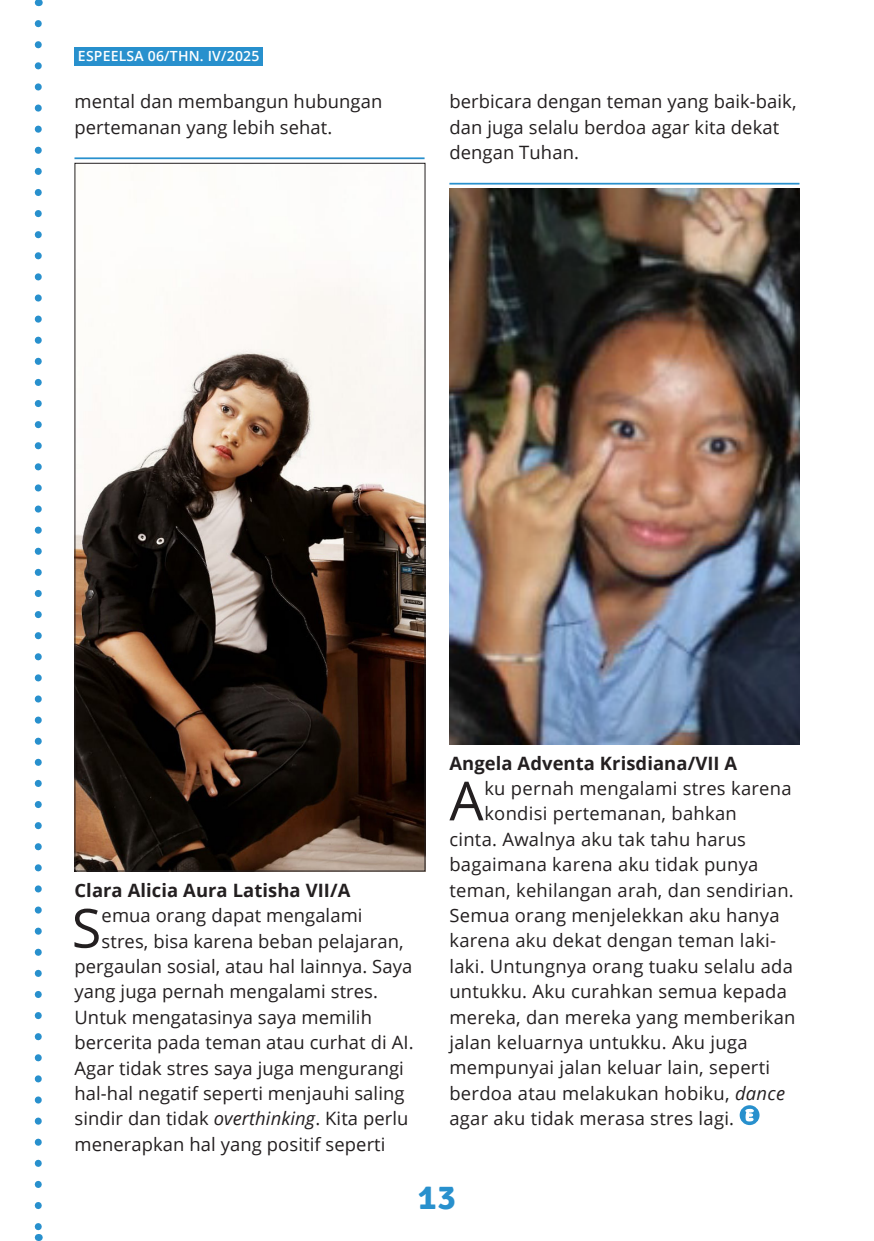
<style>
.page{position:relative;width:874px;height:1241px;background:#fff}
.page>*{position:absolute;margin:0;border:0;box-sizing:border-box;transform-origin:0 0}
.Firts_Paragraph_2{font:53.9px "Open Sans";color:#231f20}
.t1{font:700 35px "Signika";color:#2890cd}
.Firts_Paragraph_2-2{font:18.38px/25.4px "Open Sans";letter-spacing:.015em;color:#231f20}
.Paragraph_2{font:700 18.38px "Open Sans";letter-spacing:.005em;color:#231f20}
.Paragraph_1{font:18.38px/25.4px "Open Sans";letter-spacing:.005em;color:#231f20}
.t2{font:600 14px "Open Sans";letter-spacing:.015em;color:#fff}
.s1{font-style:italic}
</style>
<div class="page">
<div style="left:74px;top:47px;width:189px;height:18px;background:#2890cd"></div>
<hr style="left:74px;top:157px;width:350px;height:2px;background:#2890cd">
<img style="left:76px;top:278px;width:347px;height:591px">
<hr style="left:449px;top:183px;width:350px;height:1px;background:#2890cd">
<img style="left:449px;top:188px;width:350px;height:556px">
<svg style="left:739px;top:1104px;width:20px;height:20px"></svg>
<svg style="left:744px;top:1108px;width:9px;height:13px"></svg>
<svg style="left:35px;top:24px;width:7px;height:1202px"></svg>
<p class="t2" style="left:78px;top:46px;width:183px">ESPEELSA 06/THN. IV/2025</p>
<p class="Paragraph_1" style="left:74px;top:88px;width:309px">mental dan membangun hubungan pertemanan yang lebih sehat.</p>
<p class="Firts_Paragraph_2-2" style="left:449px;top:88px;width:348px">berbicara dengan teman yang baik-baik, dan juga selalu berdoa agar kita dekat dengan Tuhan.</p>
<p class="Paragraph_2" style="left:74px;top:877px;width:277px">Clara Alicia Aura Latisha VII/A</p>
<p class="Firts_Paragraph_2" style="left:72px;top:891px;width:31px">S</p>
<p class="Firts_Paragraph_2-2" style="left:101px;top:902px;width:262px">emua orang dapat mengalami</p>
<p class="Firts_Paragraph_2-2" style="left:101px;top:927px;width:303px">stres, bisa karena beban pelajaran,</p>
<p class="Firts_Paragraph_2-2" style="left:74px;top:953px;width:339px">pergaulan sosial, atau hal lainnya. Saya</p>
<p class="Firts_Paragraph_2-2" style="left:74px;top:978px;width:305px">yang juga pernah mengalami stres.</p>
<p class="Firts_Paragraph_2-2" style="left:74px;top:1003px;width:299px">Untuk mengatasinya saya memilih</p>
<p class="Firts_Paragraph_2-2" style="left:74px;top:1029px;width:340px">bercerita pada teman atau curhat di AI.</p>
<p class="Firts_Paragraph_2-2" style="left:74px;top:1054px;width:331px">Agar tidak stres saya juga mengurangi</p>
<p class="Firts_Paragraph_2-2" style="left:74px;top:1079px;width:331px">hal-hal negatif seperti menjauhi saling</p>
<p class="Firts_Paragraph_2-2" style="left:74px;top:1105px;width:335px">sindir dan tidak <span class="s1">overthinking</span>. Kita perlu</p>
<p class="Firts_Paragraph_2-2" style="left:74px;top:1130px;width:312px">menerapkan hal yang positif seperti</p>
<p class="Paragraph_2" style="left:449px;top:749px;width:289px">Angela Adventa Krisdiana/VII A</p>
<p class="Firts_Paragraph_2" style="left:449px;top:763px;width:36px">A</p>
<p class="Firts_Paragraph_2-2" style="left:484px;top:775px;width:308px">ku pernah mengalami stres karena</p>
<p class="Firts_Paragraph_2-2" style="left:484px;top:800px;width:254px">kondisi pertemanan, bahkan</p>
<p class="Firts_Paragraph_2-2" style="left:449px;top:825px;width:298px">cinta. Awalnya aku tak tahu harus</p>
<p class="Firts_Paragraph_2-2" style="left:449px;top:851px;width:310px">bagaimana karena aku tidak punya</p>
<p class="Firts_Paragraph_2-2" style="left:449px;top:876px;width:346px">teman, kehilangan arah, dan sendirian.</p>
<p class="Firts_Paragraph_2-2" style="left:449px;top:901px;width:331px">Semua orang menjelekkan aku hanya</p>
<p class="Firts_Paragraph_2-2" style="left:449px;top:927px;width:328px">karena aku dekat dengan teman laki-</p>
<p class="Firts_Paragraph_2-2" style="left:449px;top:952px;width:345px">laki. Untungnya orang tuaku selalu ada</p>
<p class="Firts_Paragraph_2-2" style="left:449px;top:978px;width:339px">untukku. Aku curahkan semua kepada</p>
<p class="Firts_Paragraph_2-2" style="left:449px;top:1003px;width:347px">mereka, dan mereka yang memberikan</p>
<p class="Firts_Paragraph_2-2" style="left:449px;top:1028px;width:299px">jalan keluarnya untukku. Aku juga</p>
<p class="Firts_Paragraph_2-2" style="left:449px;top:1054px;width:322px">mempunyai jalan keluar lain, seperti</p>
<p class="Firts_Paragraph_2-2" style="left:449px;top:1079px;width:337px">berdoa atau melakukan hobiku, <span class="s1">dance</span></p>
<p class="Firts_Paragraph_2-2" style="left:449px;top:1104px;width:286px">agar aku tidak merasa stres lagi.</p>
<h2 class="t1" style="left:417px;top:1168px;width:40px">13</h2>
</div>
